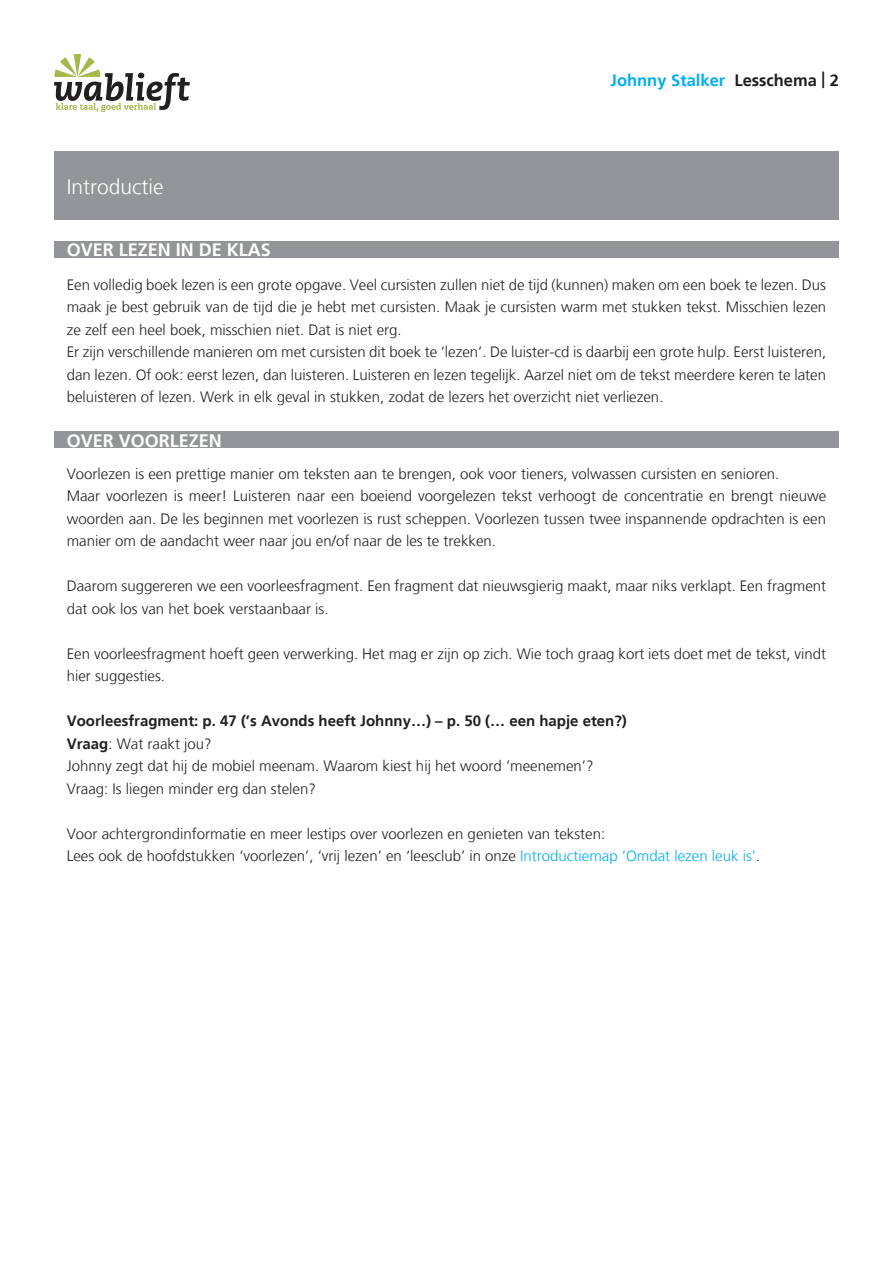
<style>
.page{position:relative;width:893px;height:1263px;background:#fff}
.page>*{position:absolute;margin:0;border:0;box-sizing:border-box;transform-origin:0 0}
.Standaard{font:300 21px "Frutiger LT";color:#fff}
.t1{font:700 18px "Frutiger LT";color:#fff}
.t2{font:700 16.5px "Frutiger LT";color:#00aeef}
.gewone_tekst{font:300 15px/22.5px "Frutiger LT";color:#231f20;text-align:justify}
.gewone_tekst-2{font:700 15px "Frutiger LT";color:#231f20}
.s1{color:#231f20}
.s2{font-weight:700}
.s3{color:#00aeef}
</style>
<div class="page">
<svg style="left:54px;top:54px;width:136px;height:58px"></svg>
<div style="left:54px;top:241px;width:785px;height:16px;background:#939598"></div>
<div style="left:54px;top:432px;width:785px;height:16px;background:#939598"></div>
<div style="left:54px;top:152px;width:785px;height:68px;background:#939598"></div>
<p class="Standaard" style="left:67px;top:175px;width:98px">Introductie</p>
<p class="t1" style="left:67px;top:239px;width:206px">OVER LEZEN IN DE KLAS</p>
<p class="t2" style="left:611px;top:70px;width:230px">Johnny Stalker <span class="s1">Lesschema | 2</span></p>
<p class="gewone_tekst" style="left:67px;top:274px;width:761px">Een volledig boek lezen is een grote opgave. Veel cursisten zullen niet de tijd (kunnen) maken om een boek te lezen. Dus maak je best gebruik van de tijd die je hebt met cursisten. Maak je cursisten warm met stukken tekst. Misschien lezen ze zelf een heel boek, misschien niet. Dat is niet erg.</p>
<p class="gewone_tekst" style="left:67px;top:341px;width:761px">Er zijn verschillende manieren om met cursisten dit boek te ‘lezen’. De luister-cd is daarbij een grote hulp. Eerst luisteren, dan lezen. Of ook: eerst lezen, dan luisteren. Luisteren en lezen tegelijk. Aarzel niet om de tekst meerdere keren te laten beluisteren of lezen. Werk in elk geval in stukken, zodat de lezers het overzicht niet verliezen.</p>
<p class="t1" style="left:67px;top:430px;width:157px">OVER VOORLEZEN</p>
<p class="gewone_tekst" style="left:67px;top:462px;width:714px">Voorlezen is een prettige manier om teksten aan te brengen, ook voor tieners, volwassen cursisten en senioren.</p>
<p class="gewone_tekst" style="left:67px;top:485px;width:761px">Maar voorlezen is meer! Luisteren naar een boeiend voorgelezen tekst verhoogt de concentratie en brengt nieuwe woorden aan. De les beginnen met voorlezen is rust scheppen. Voorlezen tussen twee inspannende opdrachten is een manier om de aandacht weer naar jou en/of naar de les te trekken.</p>
<p class="gewone_tekst" style="left:67px;top:575px;width:761px">Daarom suggereren we een voorleesfragment. Een fragment dat nieuwsgierig maakt, maar niks verklapt. Een fragment dat ook los van het boek verstaanbaar is.</p>
<p class="gewone_tekst" style="left:67px;top:642px;width:761px">Een voorleesfragment hoeft geen verwerking. Het mag er zijn op zich. Wie toch graag kort iets doet met de tekst, vindt hier suggesties.</p>
<p class="gewone_tekst-2" style="left:67px;top:712px;width:562px">Voorleesfragment: p. 47 (’s Avonds heeft Johnny…) – p. 50 (… een hapje eten?)</p>
<p class="gewone_tekst" style="left:67px;top:732px;width:147px"><span class="s2">Vraag</span>: Wat raakt jou?</p>
<p class="gewone_tekst" style="left:67px;top:755px;width:528px">Johnny zegt dat hij de mobiel meenam. Waarom kiest hij het woord ‘meenemen’?</p>
<p class="gewone_tekst" style="left:67px;top:777px;width:251px">Vraag: Is liegen minder erg dan stelen?</p>
<p class="gewone_tekst" style="left:67px;top:822px;width:540px">Voor achtergrondinformatie en meer lestips over voorlezen en genieten van teksten:</p>
<p class="gewone_tekst" style="left:67px;top:845px;width:695px">Lees ook de hoofdstukken ‘voorlezen’, ‘vrij lezen’ en ‘leesclub’ in onze <span class="s3">Introductiemap ‘Omdat lezen leuk is’</span>.</p>
</div>
